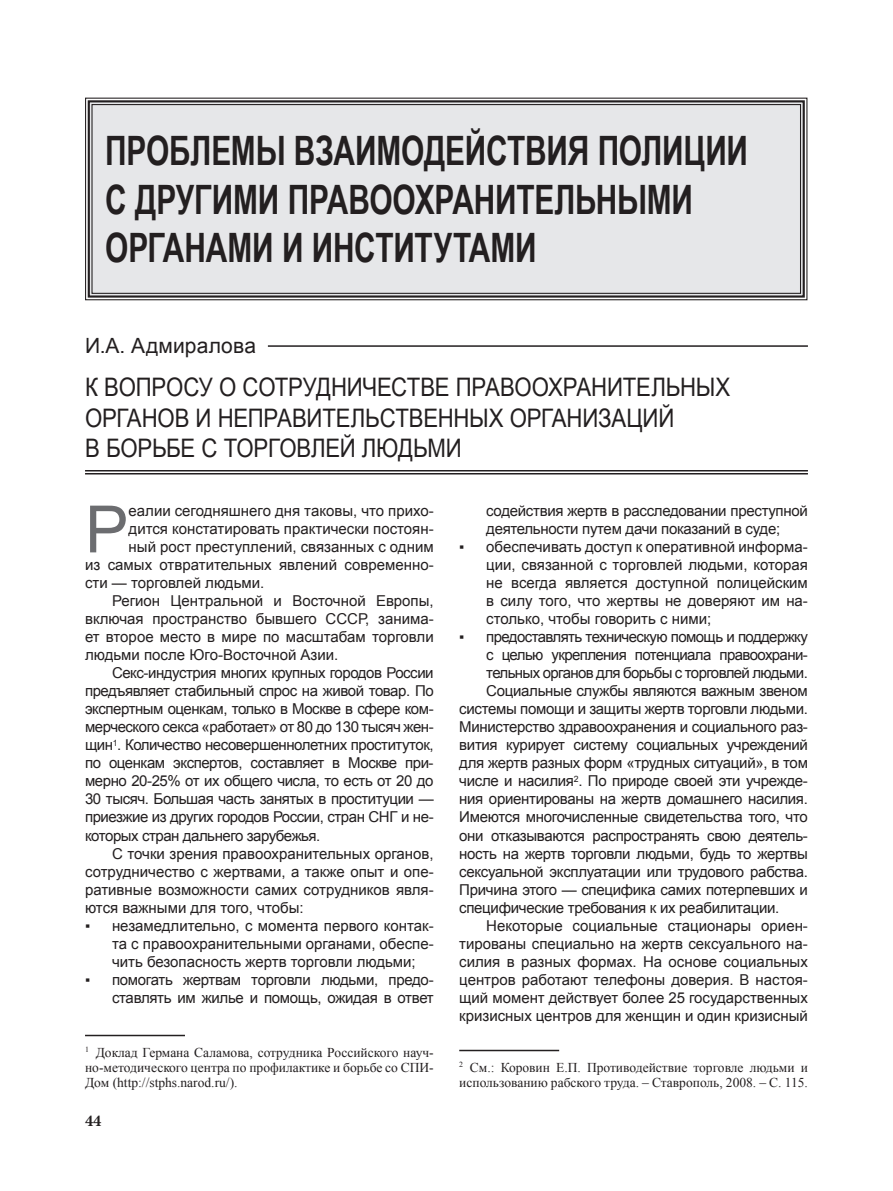
<style>
.page{position:relative;width:893px;height:1191px;background:#fff}
.page>*{position:absolute;margin:0;border:0;box-sizing:border-box;transform-origin:0 0}
.t1{font:65.25px "Arial";color:#6c6d70}
.t2{font:700 40.5px/48.6px "Arial Narrow";letter-spacing:-.005em;color:#231f20;scale:.9 1}
.t3{font:25.5px "Arial";letter-spacing:-.01em;color:#231f20;scale:.87 1}
.t4{font:21px "Arial";letter-spacing:.005em;color:#231f20}
.t5{font:700 16.5px "Minion Pro";color:#231f20}
.t6{font:15px/18px "Arial";letter-spacing:-.02em;color:#231f20;text-align:justify}
.t7{font:15px "Arial";color:#231f20}
.t8{font:15px "Arial";letter-spacing:-.04em;color:#231f20}
.t9{font:13.5px/15px "Times New Roman";color:#231f20;text-align:justify}
.s1{font-family:"Times New Roman"}
</style>
<div class="page">
<hr style="left:85px;top:470px;width:723px;height:1px;background:#231f20">
<hr style="left:85px;top:473px;width:723px;height:1px;background:#231f20">
<hr style="left:268px;top:345px;width:540px;height:2px;background:#231f20">
<div style="left:85px;top:97px;width:723px;height:204px;background:#e6e7e9"></div>
<div style="left:88px;top:100px;width:717px;height:198px;border:2px solid #231f20"></div>
<div style="left:91px;top:104px;width:710px;height:190px;border:1px solid #231f20"></div>
<hr style="left:85px;top:1034px;width:100px;height:2px;background:#231f20">
<hr style="left:459px;top:1049px;width:100px;height:2px;background:#231f20">
<h2 class="t2" style="left:105px;top:124px;width:716px">проблемы взаимодействия полиции с другими правоохранительными органами и институтами</h2>
<h3 class="t4" style="left:85px;top:332px;width:173px">И.А. Адмиралова</h3>
<h3 class="t3" style="left:85px;top:370px;width:41px">к вопросу</h3>
<h3 class="t3" style="left:219px;top:370px;width:45px">о сотрудни</h3>
<h3 class="t3" style="left:363px;top:370px;width:126px">честве правоо</h3>
<h3 class="t3" style="left:548px;top:370px;width:35px">хранит</h3>
<h3 class="t3" style="left:636px;top:370px;width:109px">ельн ых</h3>
<h3 class="t3" style="left:85px;top:401px;width:18px">органов</h3>
<h3 class="t3" style="left:196px;top:401px;width:78px">и неправит</h3>
<h3 class="t3" style="left:336px;top:401px;width:218px">ельственн ых организаци</h3>
<h3 class="t3" style="left:658px;top:401px;width:20px">й</h3>
<h3 class="t3" style="left:85px;top:431px;width:177px">вборьбе сторгов</h3>
<h3 class="t3" style="left:311px;top:431px;width:153px">лей людьми</h3>
<h1 class="t1" style="left:85px;top:487px;width:45px">Р</h1>
<p class="t7" style="left:129px;top:501px;width:307px">еалии сегодняшнего дня таковы, что прихо-</p>
<p class="t7" style="left:129px;top:519px;width:307px">дится констатировать практически постоян-</p>
<p class="t7" style="left:129px;top:537px;width:307px">ный рост преступлений, связанных с одним</p>
<p class="t7" style="left:85px;top:555px;width:350px">из самых отвратительных явлений современно-</p>
<p class="t7" style="left:85px;top:573px;width:181px">сти — торговлей людьми.</p>
<p class="t7" style="left:112px;top:591px;width:323px">Регион Центральной и Восточной Европы,</p>
<p class="t7" style="left:85px;top:609px;width:350px">включая пространство бывшего СССР, занима-</p>
<p class="t7" style="left:85px;top:627px;width:350px">ет второе место в мире по масштабам торговли</p>
<p class="t7" style="left:85px;top:645px;width:255px">людьми после Юго-Восточной Азии.</p>
<p class="t6" style="left:112px;top:664px;width:323px">Секс-индустрия многих крупных городов России</p>
<p class="t6" style="left:85px;top:682px;width:350px">предъявляет стабильный спрос на живой товар. По</p>
<p class="t6" style="left:85px;top:700px;width:350px">экспертным оценкам, только в Москве в сфере ком-</p>
<p class="t6" style="left:85px;top:718px;width:350px">мерческого секса «работает» от 80 до 130 тысяч жен-</p>
<p class="t6" style="left:85px;top:736px;width:350px">щин<sup>1</sup>. Количество несовершеннолетних проституток,</p>
<p class="t6" style="left:85px;top:754px;width:350px">по оценкам экспертов, составляет в Москве при-</p>
<p class="t6" style="left:85px;top:772px;width:350px">мерно 20-25% от их общего числа, то есть от 20 до</p>
<p class="t6" style="left:85px;top:790px;width:350px">30 тысяч. Большая часть занятых в проституции —</p>
<p class="t6" style="left:85px;top:808px;width:350px">приезжие из других городов России, стран СНГ и не-</p>
<p class="t6" style="left:85px;top:826px;width:237px">которых стран дальнего зарубежья.</p>
<p class="t7" style="left:112px;top:843px;width:323px">С точки зрения правоохранительных органов,</p>
<p class="t7" style="left:85px;top:861px;width:350px">сотрудничество с жертвами, а также опыт и опе-</p>
<p class="t7" style="left:85px;top:879px;width:350px">ративные возможности самих сотрудников явля-</p>
<p class="t7" style="left:85px;top:897px;width:220px">ются важными для того, чтобы:</p>
<p class="t6" style="left:112px;top:916px;width:323px;text-indent:-27px"><span class="s1">▪</span> незамедлительно, с момента первого контак&shy;та с правоохранительными органами, обеспе&shy;чить безопасность жертв торговли людьми;</p>
<p class="t6" style="left:85px;top:970px;width:350px;text-align:right"><span class="s1">▪</span> помогать жертвам торговли людьми, предо&shy;ставлять им жилье и помощь, ожидая в ответ</p>
<p class="t9" style="left:85px;top:1044px;width:350px"><sup>1</sup> Доклад Германа Саламова, сотрудника Российского науч&shy;но-методического центра по профилактике и борьбе со СПИ-Дом (http://stphs.narod.ru/).</p>
<p class="t5" style="left:85px;top:1109px;width:18px">44</p>
<p class="t6" style="left:486px;top:502px;width:323px">содействия жертв в расследовании преступной деятельности путем дачи показаний в суде;</p>
<p class="t6" style="left:486px;top:538px;width:323px;text-indent:-27px"><span class="s1">▪</span> обеспечивать доступ к оперативной информа&shy;ции, связанной с торговлей людьми, которая не всегда является доступной полицейским в силу того, что жертвы не доверяют им на&shy;столько, чтобы говорить с ними;</p>
<p class="t8" style="left:459px;top:627px;width:350px"><span class="s1">▪</span> предоставлять техническую помощь и поддержку</p>
<p class="t8" style="left:486px;top:645px;width:323px">с целью укрепления потенциала правоохрани-</p>
<p class="t8" style="left:486px;top:663px;width:323px">тельных органов для борьбы с торговлей людьми.</p>
<p class="t6" style="left:486px;top:682px;width:323px">Социальные службы являются важным звеном</p>
<p class="t6" style="left:459px;top:700px;width:350px">системы помощи и защиты жертв торговли людьми.</p>
<p class="t6" style="left:459px;top:718px;width:350px">Министерство здравоохранения и социального раз-</p>
<p class="t6" style="left:459px;top:736px;width:350px">вития курирует систему социальных учреждений</p>
<p class="t6" style="left:459px;top:754px;width:350px">для жертв разных форм «трудных ситуаций», в том</p>
<p class="t6" style="left:459px;top:772px;width:350px">числе и насилия<sup>2</sup>. По природе своей эти учрежде-</p>
<p class="t6" style="left:459px;top:790px;width:350px">ния ориентированы на жертв домашнего насилия.</p>
<p class="t6" style="left:459px;top:808px;width:350px">Имеются многочисленные свидетельства того, что</p>
<p class="t6" style="left:459px;top:826px;width:350px">они отказываются распространять свою деятель-</p>
<p class="t6" style="left:459px;top:844px;width:350px">ность на жертв торговли людьми, будь то жертвы</p>
<p class="t6" style="left:459px;top:862px;width:350px">сексуальной эксплуатации или трудового рабства.</p>
<p class="t6" style="left:459px;top:880px;width:350px">Причина этого — специфика самих потерпевших и</p>
<p class="t6" style="left:459px;top:898px;width:322px">специфические требования к их реабилитации.</p>
<p class="t7" style="left:486px;top:915px;width:323px">Некоторые социальные стационары ориен-</p>
<p class="t7" style="left:459px;top:933px;width:350px">тированы специально на жертв сексуального на-</p>
<p class="t7" style="left:459px;top:951px;width:350px">силия в разных формах. На основе социальных</p>
<p class="t7" style="left:459px;top:969px;width:350px">центров работают телефоны доверия. В настоя-</p>
<p class="t7" style="left:459px;top:987px;width:350px">щий момент действует более 25 государственных</p>
<p class="t7" style="left:459px;top:1005px;width:350px">кризисных центров для женщин и один кризисный</p>
<p class="t9" style="left:459px;top:1059px;width:350px"><sup>2</sup> См.: Коровин Е.П. Противодействие торговле людьми и использованию рабского труда. – Ставрополь, 2008. – С. 115.</p>
</div>
